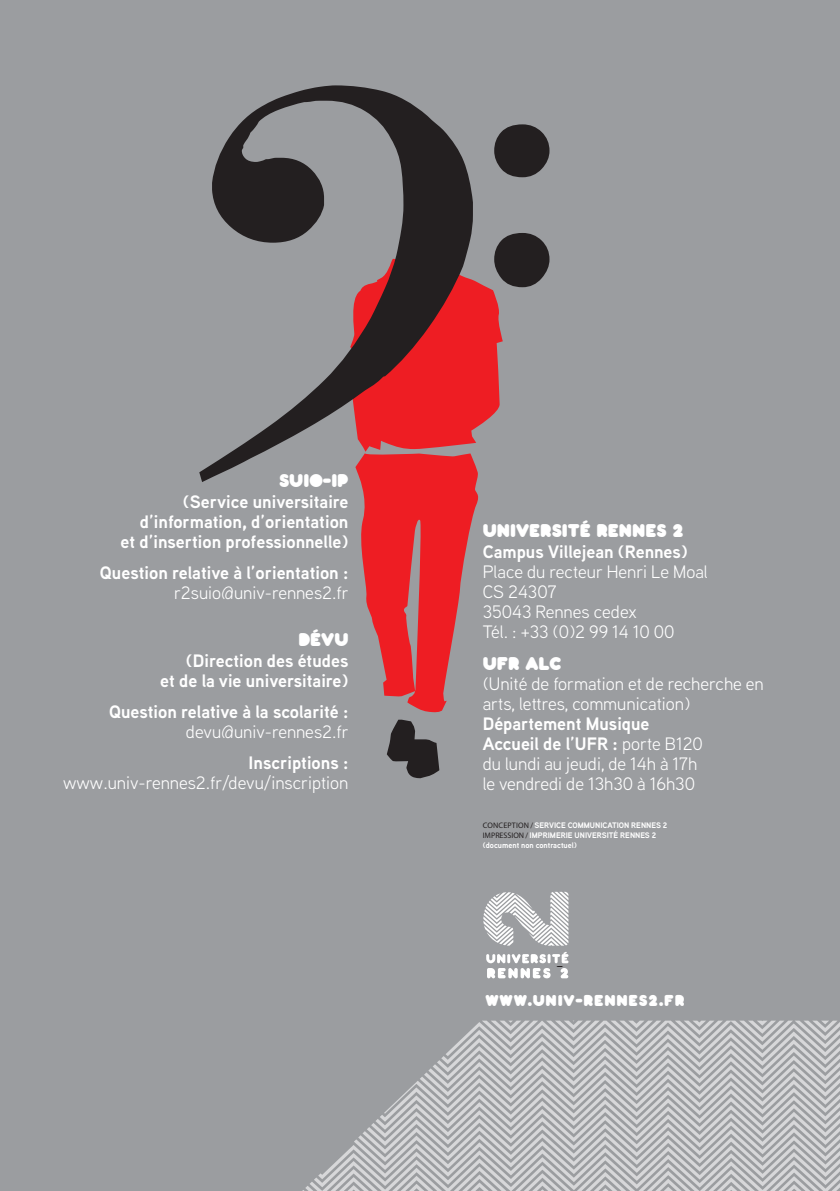
<style>
.page{position:relative;width:840px;height:1191px;background:#fff}
.page>*{position:absolute;margin:0;border:0;box-sizing:border-box;transform-origin:0 0}
.t1{font:18px/20px "Aaux Next";color:#fff}
.t2{font:700 18px/20px "Aaux Next";color:#fff;text-align:right}
.t3{font:18px "Pochoir Pleine";color:#fff}
.t4{font:15.4px "Pochoir Pleine";letter-spacing:.05em;color:#fff}
.t5{font:700 8px/10px "Aaux Next";color:#fff}
.s1{font-weight:700}
.s2{font-family:"Myriad Pro";font-weight:400;color:#231f20}
</style>
<div class="page">
<div style="left:0;top:0;width:839px;height:1191px;background:#9b9da0"></div>
<svg style="left:302px;top:1020px;width:537px;height:171px"></svg>
<svg style="left:361px;top:482px;width:118px;height:230px"></svg>
<svg style="left:387px;top:719px;width:52px;height:60px"></svg>
<svg style="left:199px;top:85px;width:350px;height:397px"></svg>
<svg style="left:483px;top:891px;width:85px;height:54px"></svg>
<svg style="left:486px;top:952px;width:82px;height:26px"></svg>
<p class="t3" style="left:279px;top:469px;width:71px">SUIO-IP</p>
<p class="t2" style="left:120px;top:491px;width:229px">(Service universitaire d’information, d’orientation<br>et d’insertion professionnelle)</p>
<p class="t2" style="left:100px;top:562px;width:250px">Question relative à l’orientation :</p>
<p class="t1" style="left:174px;top:582px;width:176px">r2suio@univ-rennes2.fr</p>
<p class="t3" style="left:298px;top:628px;width:52px">DÉVU</p>
<p class="t2" style="left:160px;top:650px;width:189px">(Direction des études<br>et de la vie universitaire)</p>
<p class="t2" style="left:109px;top:701px;width:241px">Question relative à la scolarité :</p>
<p class="t1" style="left:186px;top:721px;width:164px">devu@univ-rennes2.fr</p>
<p class="t2" style="left:248px;top:753px;width:101px">Inscriptions :</p>
<p class="t1" style="left:63px;top:772px;width:286px">www.univ-rennes2.fr/devu/inscription</p>
<p class="t3" style="left:482px;top:519px;width:203px">UNIVERSITÉ RENNES 2</p>
<p class="t2" style="left:482px;top:541px;width:206px">Campus Villejean (Rennes)</p>
<p class="t1" style="left:482px;top:561px;width:226px">Place du recteur Henri Le Moal<br>CS 24307<br>35043 Rennes cedex<br>Tél. : +33 (0)2 99 14 10 00</p>
<p class="t3" style="left:482px;top:652px;width:80px">UFR ALC</p>
<p class="t1" style="left:482px;top:673px;width:282px">(Unité de formation et de recherche en arts, lettres, communication)</p>
<p class="t1" style="left:482px;top:713px;width:222px"><span class="s1">Département Musique<br>Accueil de l’UFR :</span> porte B120 du lundi au jeudi, de 14h à 17h le vendredi de 13h30 à 16h30</p>
<p class="t5" style="left:482px;top:820px;width:186px"><span class="s2">CONCEPTION /</span> SERVICE COMMUNICATION RENNES 2<br><span class="s2">IMPRESSION /</span> IMPRIMERIE UNIVERSITÉ RENNES 2 (document non contractuel)</p>
<p class="t4" style="left:485px;top:991px;width:200px">WWW.UNIV-RENNES2.FR</p>
</div>
